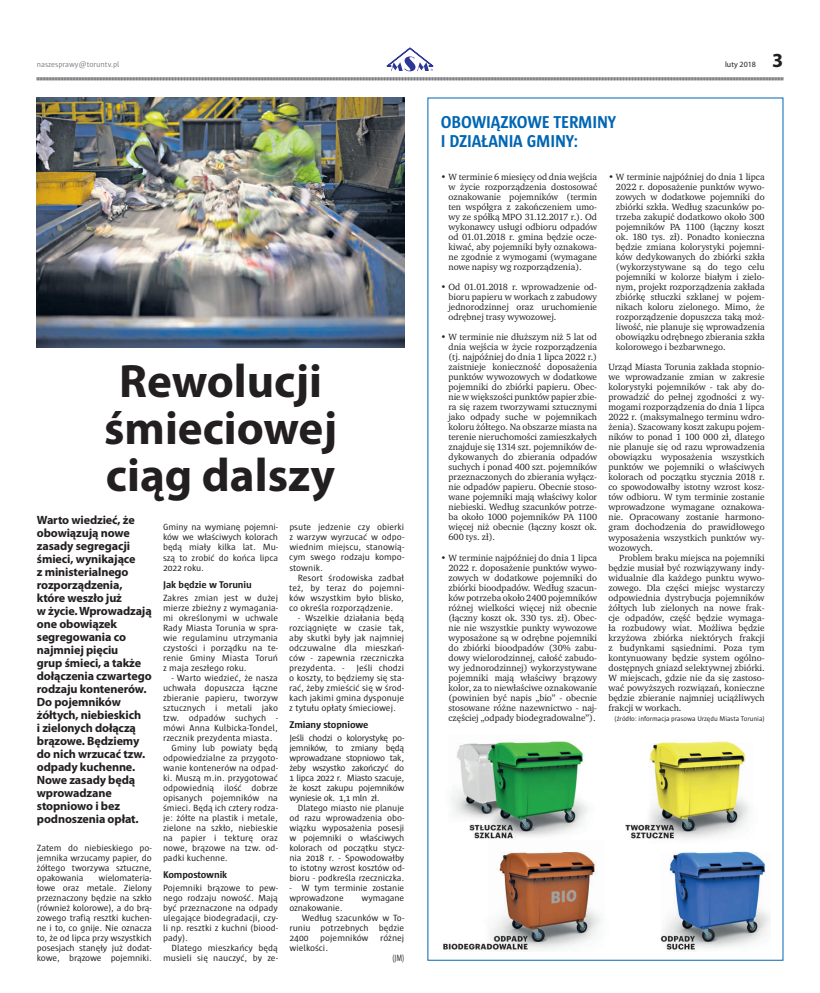
<style>
.page{position:relative;width:820px;height:993px;background:#fff}
.page>*{position:absolute;margin:0;border:0;box-sizing:border-box;transform-origin:0 0}
.t1{font:700 47px/47px "Myriad Pro";color:#231f20;text-align:center}
.t2{font:700 20px "Myriad Pro";color:#231f20}
.t3{font:700 17.6px/19px "Sun CE";letter-spacing:.055em;color:#0166b3;scale:.96 1}
.t4{font:700 12px/13px "Myriad Pro";letter-spacing:-.01em;color:#231f20}
.t5{font:700 10px "Sun CE";letter-spacing:-.01em;color:#231f20;scale:1.04 1}
.t6{font:9.2px/10px "Charter Pl";color:#231f20;text-align:justify}
.t7{font:9.2px/10px "Sun CE";color:#231f20;text-align:justify;scale:1.04 1}
.t8{font:9.2px "Sun CE";color:#231f20;scale:.75 1}
.t9{font:8px "Sun CE";color:#808285}
.t10{font:8px "Myriad Pro";color:#231f20}
.t11{font:7px "Sun CE";color:#231f20}
</style>
<div class="page">
<svg style="left:37px;top:77px;width:746px;height:4px;background:#a5a6a8"></svg>
<svg style="left:387px;top:48px;width:45px;height:23px"></svg>
<img style="left:37px;top:98px;width:367px;height:249px">
<img style="left:443px;top:741px;width:327px;height:210px">
<p class="t9" style="left:37px;top:60px;width:84px">naszesprawy@toruntv.pl</p>
<p class="t10" style="left:724px;top:60px;width:32px">luty 2018</p>
<h2 class="t2" style="left:771px;top:47px;width:13px">3</h2>
<h1 class="t1" style="left:104px;top:356px;width:234px">Rewolucji śmieciowej ciąg dalszy</h1>
<p class="t4" style="left:37px;top:512px;width:116px">Warto wiedzieć, że obowiązują nowe zasady segregacji śmieci, wynikające<br>z ministerialnego rozporządzenia, które weszło już<br>w życie. Wprowadzają one obowiązek segregowania co najmniej pięciu<br>grup śmieci, a także dołączenia czwartego rodzaju kontenerów.<br>Do pojemników żółtych, niebieskich<br>i zielonych dołączą brązowe. Będziemy do nich wrzucać tzw. odpady kuchenne.<br>Nowe zasady będą wprowadzane stopniowo i bez podnoszenia opłat.</p>
<p class="t7" style="left:37px;top:842px;width:112px">Zatem do niebieskiego po&shy;jemnika wrzucamy papier, do żółtego tworzywa sztuczne, opakowania</p>
<p class="t7" style="left:289px;top:522px;width:112px">psute jedzenie czy obierki z warzyw wyrzucać w odpo&shy;wiednim miejscu, stanowią&shy;cym swego rodzaju kompo&shy;stownik.</p>
<p class="t7" style="left:289px;top:572px;width:112px;text-indent:9px">Resort środowiska zadbał też, by teraz do pojemni&shy;ków wszystkim było blisko, co określa rozporządzenie.</p>
<p class="t7" style="left:289px;top:612px;width:112px;text-indent:9px">- Wszelkie działania będą rozciągnięte w czasie tak, aby skutki były jak najmniej odczuwalne dla mieszkań&shy;ców - zapewnia rzeczniczka prezydenta. -</p>
<p class="t7" style="left:163px;top:522px;width:112px">Gminy na wymianę pojemni&shy;ków we właściwych kolorach będą miały kilka lat. Mu&shy;szą to zrobić do końca lipca 2022 roku.</p>
<p class="t5" style="left:163px;top:579px;width:87px">Jak będzie w Toruniu</p>
<p class="t7" style="left:163px;top:592px;width:112px">Zakres zmian jest w dużej mierze zbieżny z wymagania&shy;mi określonymi w uchwale Rady Miasta Torunia w spra&shy;wie regulaminu utrzymania czystości i porządku na te&shy;renie Gminy Miasta Toruń z maja zeszłego roku.</p>
<p class="t7" style="left:171px;top:672px;width:104px">- Warto wiedzieć, że nasza</p>
<p class="t7" style="left:163px;top:682px;width:112px">uchwała dopuszcza łączne</p>
<p class="t7" style="left:163px;top:692px;width:112px">zbieranie papieru, tworzyw</p>
<p class="t7" style="left:163px;top:702px;width:112px">sztucznych i metali jako</p>
<p class="t7" style="left:163px;top:712px;width:112px">tzw. odpadów suchych -</p>
<p class="t7" style="left:163px;top:722px;width:112px">mówi Anna Kulbicka-Tondel,</p>
<p class="t7" style="left:163px;top:732px;width:107px">rzecznik prezydenta miasta.</p>
<p class="t7" style="left:171px;top:742px;width:104px">Gminy lub powiaty będą</p>
<p class="t7" style="left:163px;top:752px;width:112px">odpowiedzialne za przygoto-</p>
<p class="t7" style="left:163px;top:762px;width:112px">wanie kontenerów na odpad-</p>
<p class="t7" style="left:163px;top:772px;width:112px">ki. Muszą m.in. przygotować</p>
<p class="t7" style="left:163px;top:782px;width:112px">odpowiednią ilość dobrze</p>
<p class="t7" style="left:163px;top:792px;width:112px">opisanych pojemników na</p>
<p class="t7" style="left:163px;top:802px;width:112px">śmieci. Będą ich cztery rodza-</p>
<p class="t7" style="left:163px;top:812px;width:112px">je: żółte na plastik i metale,</p>
<p class="t7" style="left:163px;top:822px;width:112px">zielone na szkło, niebieskie</p>
<p class="t7" style="left:163px;top:832px;width:112px">na papier i tekturę oraz</p>
<p class="t7" style="left:163px;top:842px;width:112px">nowe, brązowe na tzw. od-</p>
<p class="t7" style="left:163px;top:852px;width:64px">padki kuchenne.</p>
<p class="t5" style="left:163px;top:869px;width:63px">Kompostownik</p>
<p class="t7" style="left:163px;top:882px;width:112px">Pojemniki brązowe to pew&shy;nego rodzaju nowość. Mają być przeznaczone na odpady ulegające biodegradacji, czy&shy;li np. resztki z kuchni (biood&shy;pady).</p>
<p class="t7" style="left:163px;top:942px;width:112px;text-align:right">Dlatego mieszkańcy będą musieli się nauczyć, by ze-</p>
<p class="t7" style="left:289px;top:662px;width:112px;text-indent:67px">Jeśli chodzi o koszty, to będziemy się sta&shy;rać, żeby zmieścić się w środ&shy;kach jakimi gmina dysponuje z tytułu opłaty śmieciowej.</p>
<p class="t5" style="left:289px;top:719px;width:77px">Zmiany stopniowe</p>
<p class="t7" style="left:289px;top:732px;width:112px">Jeśli chodzi o kolorystykę po&shy;jemników, to zmiany będą wprowadzane stopniowo tak, żeby wszystko zakończyć do 1 lipca 2022 r. Miasto szacuje, że koszt zakupu pojemników wyniesie ok. 1,1 mln zł.</p>
<p class="t7" style="left:289px;top:802px;width:112px;text-indent:9px">Dlatego miasto nie planuje od razu wprowadzenia obo&shy;wiązku wyposażenia posesji w pojemniki o właściwych kolorach od początku stycz&shy;nia 2018 r. - Spowodowałby to istotny wzrost kosztów od&shy;bioru - podkreśla rzeczniczka.</p>
<p class="t7" style="left:289px;top:882px;width:112px">- W tym terminie zostanie wprowadzone</p>
<p class="t7" style="left:37px;top:872px;width:112px;text-indent:62px">wielomateria&shy;łowe oraz metale. Zielony przeznaczony będzie na szkło (również kolorowe), a do brą&shy;zowego trafią resztki kuchen&shy;ne i to, co gnije. Nie oznacza to, że od lipca przy wszystkich posesjach stanęły już dodat&shy;kowe, brązowe pojemniki.</p>
<p class="t7" style="left:361px;top:892px;width:43px">wymagane</p>
<p class="t7" style="left:289px;top:902px;width:52px">oznakowanie.</p>
<p class="t7" style="left:301px;top:912px;width:100px">Według szacunków w To-</p>
<p class="t7" style="left:289px;top:922px;width:112px">runiu potrzebnych będzie</p>
<p class="t7" style="left:289px;top:932px;width:20px">2400</p>
<p class="t7" style="left:320px;top:932px;width:48px">pojemników</p>
<p class="t7" style="left:380px;top:932px;width:25px">różnej</p>
<p class="t7" style="left:289px;top:942px;width:39px">wielkości.</p>
<p class="t8" style="left:392px;top:952px;width:17px">(JM)</p>
<h3 class="t3" style="left:441px;top:113px;width:74px">Obowiązkow</h3>
<h3 class="t3" style="left:441px;top:113px;width:184px;text-indent:101px">e terminy i działania gminy:</h3>
<p class="t6" style="left:448px;top:172px;width:150px;text-indent:-7px">• W terminie 6 miesięcy od dnia wejścia w życie rozporządzenia dostosować oznakowanie pojemników (termin ten współgra z zakończeniem umo&shy;wy ze spółką MPO 31.12.2017 r.). Od wykonawcy usługi odbioru odpadów od 01.01.2018 r. gmina będzie ocze&shy;kiwać, aby pojemniki były oznakowa&shy;ne zgodnie z wymogami (wymagane nowe napisy wg rozporządzenia).</p>
<p class="t6" style="left:448px;top:282px;width:150px;text-indent:-7px">• Od 01.01.2018 r. wprowadzenie od&shy;bioru papieru w workach z zabudowy jednorodzinnej oraz uruchomienie odrębnej trasy wywozowej.</p>
<p class="t6" style="left:448px;top:332px;width:150px;text-indent:-7px">• W terminie nie dłuższym niż 5 lat od dnia wejścia w życie rozporządzenia (tj. najpóźniej do dnia 1 lipca 2022 r.) zaistnieje konieczność doposażenia punktów wywozowych w dodatkowe pojemniki do zbiórki papieru. Obec&shy;nie wwiększości punktów papier zbie&shy;ra się razem tworzywami sztucznymi jako odpady suche w pojemnikach koloru żółtego. Na obszarze miasta na terenie nieruchomości zamieszkałych znajduje się 1314 szt. pojemników de&shy;dykowanych do zbierania odpadów suchych i ponad 400 szt. pojemników przeznaczonych do zbierania wyłącz&shy;nie odpadów papieru. Obecnie stoso&shy;wane pojemniki mają właściwy kolor niebieski. Według szacunków potrze&shy;ba około 1000 pojemników PA 1100 więcej niż obecnie (łączny koszt ok.<br>600 tys. zł).</p>
<p class="t6" style="left:448px;top:552px;width:150px;text-indent:-7px">• W terminie najpóźniej do dnia 1 lipca 2022 r. doposażenie punktów wywo&shy;zowych w dodatkowe pojemniki do zbiórki bioodpadów. Według szacun&shy;ków potrzeba około 2400 pojemników różnej wielkości więcej niż obecnie (łączny koszt ok. 330 tys. zł). Obec&shy;nie nie wszystkie punkty wywozowe wyposażone są w odrębne pojemniki do zbiórki bioodpadów (30% zabu&shy;dowy wielorodzinnej, całość zabudo&shy;wy jednorodzinnej) wykorzystywane pojemniki mają właściwy brązowy kolor, za to niewłaściwe oznakowanie (powinien być napis „bio” - obecnie stosowane różne nazewnictwo - naj&shy;częściej „odpady biodegradowalne”).</p>
<p class="t6" style="left:615px;top:172px;width:150px;text-indent:-7px">• W terminie najpóźniej do dnia 1 lipca 2022 r. doposażenie punktów wywo&shy;zowych w dodatkowe pojemniki do zbiórki szkła. Według szacunków po&shy;trzeba zakupić dodatkowo około 300 pojemników PA 1100 (łączny koszt ok. 180 tys. zł). Ponadto konieczna będzie zmiana kolorystyki pojemni&shy;ków dedykowanych do zbiórki szkła (wykorzystywane są do tego celu pojemniki w kolorze białym i zielo&shy;nym, projekt rozporządzenia zakłada zbiórkę stłuczki szklanej w pojem&shy;nikach koloru zielonego. Mimo, że rozporządzenie dopuszcza taką moż&shy;liwość, nie planuje się wprowadzenia obowiązku odrębnego zbierania szkła kolorowego i bezbarwnego.</p>
<p class="t6" style="left:608px;top:362px;width:158px">Urząd Miasta Torunia zakłada stopnio&shy;we wprowadzanie zmian w zakresie kolorystyki pojemników - tak aby do&shy;prowadzić do pełnej zgodności z wy&shy;mogami rozporządzenia do dnia 1 lipca 2022 r. (maksymalnego terminu wdro&shy;żenia). Szacowany koszt zakupu pojem&shy;ników to ponad 1 100 000 zł, dlatego nie planuje się od razu wprowadzenia obowiązku wyposażenia wszystkich punktów we pojemniki o właściwych kolorach od początku stycznia 2018 r. co spowodowałby istotny wzrost kosz&shy;tów odbioru. W tym terminie zostanie wprowadzone wymagane oznakowa&shy;nie. Opracowany zostanie harmono&shy;gram dochodzenia do prawidłowego wyposażenia wszystkich punktów wy&shy;wozowych.</p>
<p class="t6" style="left:608px;top:552px;width:158px;text-indent:11px">Problem braku miejsca na pojemniki będzie musiał być rozwiązywany indy&shy;widualnie dla każdego punktu wywo&shy;zowego. Dla części miejsc wystarczy odpowiednia dystrybucja pojemników żółtych lub zielonych na nowe frak&shy;cje odpadów, część będzie wymaga&shy;ła rozbudowy wiat. Możliwa będzie krzyżowa zbiórka niektórych frakcji z budynkami sąsiednimi. Poza tym kontynuowany będzie system ogólno&shy;dostępnych gniazd selektywnej zbiórki.<br>W miejscach, gdzie nie da się zastoso&shy;wać powyższych rozwiązań, konieczne będzie zbieranie najmniej uciążliwych frakcji w workach.</p>
<p class="t11" style="left:614px;top:714px;width:151px">(źródło: informacja prasowa Urzędu Miasta Torunia)</p>
</div>
